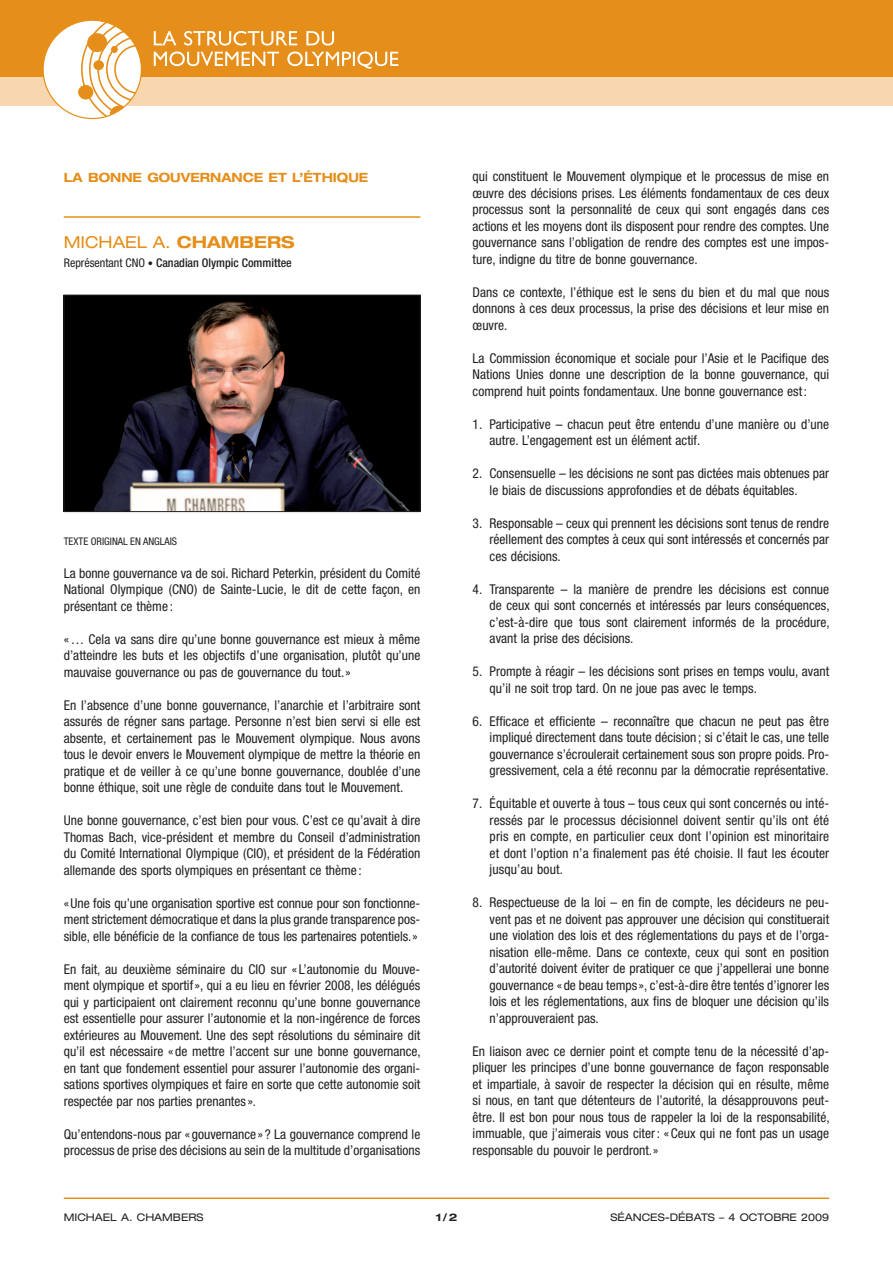
<style>
.page{position:relative;width:893px;height:1263px;background:#fff}
.page>*{position:absolute;margin:0;border:0;box-sizing:border-box;transform-origin:0 0}
.t1{font:expanded 16.5px "Helvetica Neue";color:#e58e19}
.t2{font:condensed 13.5px/16.5px "Helvetica Neue";color:#231f20;text-align:justify}
.t3{font:700 expanded 12.75px "Helvetica Neue";color:#e58e19;scale:.95 1}
.t4{font:500 condensed 12px "Helvetica Neue";color:#231f20}
.t5{font:expanded 10.5px "Helvetica Neue";color:#231f20}
.t6{font:condensed 10.5px "Helvetica Neue";color:#231f20}
.t7{font:700 expanded 10.5px "Helvetica Neue";color:#231f20}
.s1{font-weight:700}
.s2{font-weight:400}
.s3{font-weight:400;font-size:10.5px}
</style>
<div class="page">
<div style="left:0;top:0;width:893px;height:77px;background:#e58e19"></div>
<div style="left:0;top:77px;width:893px;height:29px;background:#f8d7b0"></div>
<div style="left:43px;top:20px;width:98px;height:99px;background:#fff;border-radius:50%"></div>
<svg style="left:80px;top:20px;width:58px;height:99px"></svg>
<div style="left:87px;top:33px;width:20px;height:19px;background:#e58e19;border-radius:50%"></div>
<div style="left:111px;top:46px;width:7px;height:7px;background:#e58e19;border-radius:50%"></div>
<div style="left:78px;top:85px;width:15px;height:14px;background:#e58e19;border-radius:50%"></div>
<svg style="left:154px;top:31px;width:244px;height:38px"></svg>
<hr style="left:64px;top:1197px;width:765px;height:2px;background:#e58e19">
<hr style="left:64px;top:216px;width:356px;height:2px;background:#e58e19">
<img style="left:66px;top:297px;width:352px;height:213px">
<div style="left:64px;top:295px;width:356px;height:217px;border:1px solid #231f20"></div>
<p class="t3" style="left:64px;top:169px;width:100px">LA BONNE GOUVER</p>
<p class="t3" style="left:210px;top:169px;width:46px">NANCE</p>
<p class="t3" style="left:269px;top:169px;width:78px">ET L’ÉTHIQUE</p>
<p class="t1" style="left:64px;top:232px;width:232px">MICHAEL A. <span class="s1">CHAMBERS</span></p>
<p class="t4" style="left:64px;top:256px;width:230px"><span class="s2">Représentant CNO</span> <span class="s3">•</span> Canadian Olympic Committee</p>
<p class="t6" style="left:64px;top:535px;width:115px">Texte original en anglais</p>
<p class="t2" style="left:64px;top:564px;width:358px">La bonne gouvernance va de soi. Richard Peterkin, président du Comité National Olympique (CNO) de Sainte-Lucie, le dit de cette façon, en présentant ce thème :</p>
<p class="t2" style="left:64px;top:630px;width:358px">«… Cela va sans dire qu’une bonne gouvernance est mieux à même d’atteindre les buts et les objectifs d’une organisation, plutôt qu’une mauvaise gouvernance ou pas de gouvernance du tout.»</p>
<p class="t2" style="left:64px;top:696px;width:358px">En l’absence d’une bonne gouvernance, l’anarchie et l’arbitraire sont assurés de régner sans partage. Personne n’est bien servi si elle est absente, et certainement pas le Mouvement olympique. Nous avons tous le devoir envers le Mouvement olympique de mettre la théorie en pratique et de veiller à ce qu’une bonne gouvernance, doublée d’une bonne éthique, soit une règle de conduite dans tout le Mouvement.</p>
<p class="t2" style="left:64px;top:812px;width:358px">Une bonne gouvernance, c’est bien pour vous. C’est ce qu’avait à dire Thomas Bach, vice-président et membre du Conseil d’administration du Comité International Olympique (CIO), et président de la Fédération allemande des sports olympiques en présentant ce thème :</p>
<p class="t2" style="left:64px;top:894px;width:358px">«Une fois qu’une organisation sportive est connue pour son fonctionne&shy;ment strictement démocratique et dans la plus grande transparence pos&shy;sible, elle bénéficie de la confiance de tous les partenaires potentiels.»</p>
<p class="t2" style="left:64px;top:960px;width:359px">En fait, au deuxième séminaire du CIO sur « L’autonomie du Mouve&shy;ment olympique et sportif», qui a eu lieu en février 2008, les délégués qui y participaient ont clairement reconnu qu’une bonne gouvernance est essentielle pour assurer l’autonomie et la non-ingérence de forces extérieures au Mouvement. Une des sept résolutions du séminaire dit qu’il est nécessaire « de mettre l’accent sur une bonne gouvernance, en tant que fondement essentiel pour assurer l’autonomie des organi&shy;sations sportives olympiques et faire en sorte que cette autonomie soit respectée par nos parties prenantes ».</p>
<p class="t2" style="left:64px;top:1125px;width:358px">Qu’entendons-nous par « gouvernance » ? La gouvernance comprend le processus de prise des décisions au sein de la multitude d’organisations</p>
<p class="t2" style="left:473px;top:168px;width:358px">qui constituent le Mouvement olympique et le processus de mise en œuvre des décisions prises. Les éléments fondamentaux de ces deux processus sont la personnalité de ceux qui sont engagés dans ces actions et les moyens dont ils disposent pour rendre des comptes. Une gouvernance sans l’obligation de rendre des comptes est une impos&shy;ture, indigne du titre de bonne gouvernance.</p>
<p class="t2" style="left:473px;top:284px;width:358px">Dans ce contexte, l’éthique est le sens du bien et du mal que nous donnons à ces deux processus, la prise des décisions et leur mise en œuvre.</p>
<p class="t2" style="left:473px;top:350px;width:358px">La Commission économique et sociale pour l’Asie et le Pacifique des Nations Unies donne une description de la bonne gouvernance, qui comprend huit points fondamentaux. Une bonne gouvernance est:</p>
<p class="t2" style="left:490px;top:416px;width:341px;text-indent:-17px">1. Participative – chacun peut être entendu d’une manière ou d’une autre. L’engagement est un élément actif.</p>
<p class="t2" style="left:490px;top:465px;width:341px;text-indent:-17px">2. Consensuelle – les décisions ne sont pas dictées mais obtenues par le biais de discussions approfondies et de débats équitables.</p>
<p class="t2" style="left:490px;top:515px;width:341px;text-indent:-17px">3. Responsable – ceux qui prennent les décisions sont tenus de rendre réellement des comptes à ceux qui sont intéressés et concernés par ces décisions.</p>
<p class="t2" style="left:490px;top:581px;width:342px;text-indent:-17px">4. Transparente – la manière de prendre les décisions est connue de ceux qui sont concernés et intéressés par leurs conséquences, c’est-à-dire que tous sont clairement informés de la procédure, avant la prise des décisions.</p>
<p class="t2" style="left:490px;top:663px;width:341px;text-indent:-17px">5. Prompte à réagir – les décisions sont prises en temps voulu, avant qu’il ne soit trop tard. On ne joue pas avec le temps.</p>
<p class="t2" style="left:490px;top:713px;width:341px;text-indent:-17px">6. Efficace et efficiente – reconnaître que chacun ne peut pas être impliqué directement dans toute décision ; si c’était le cas, une telle gouvernance s’écroulerait certainement sous son propre poids. Pro&shy;gressivement, cela a été reconnu par la démocratie représentative.</p>
<p class="t2" style="left:490px;top:795px;width:341px;text-indent:-17px">7. Équitable et ouverte à tous – tous ceux qui sont concernés ou inté&shy;ressés par le processus décisionnel doivent sentir qu’ils ont été pris en compte, en particulier ceux dont l’opinion est minoritaire et dont l’option n’a finalement pas été choisie. Il faut les écouter jusqu’au bout.</p>
<p class="t2" style="left:490px;top:894px;width:341px;text-indent:-17px">8. Respectueuse de la loi – en fin de compte, les décideurs ne peu&shy;vent pas et ne doivent pas approuver une décision qui constituerait une violation des lois et des réglementations du pays et de l’orga&shy;nisation elle-même. Dans ce contexte, ceux qui sont en position d’autorité doivent éviter de pratiquer ce que j’appellerai une bonne gouvernance « de beau temps », c’est-à-dire être tentés d’ignorer les lois et les réglementations, aux fins de bloquer une décision qu’ils n’approuveraient pas.</p>
<p class="t2" style="left:473px;top:1043px;width:359px">En liaison avec ce dernier point et compte tenu de la nécessité d’ap&shy;pliquer les principes d’une bonne gouvernance de façon responsable et impartiale, à savoir de respecter la décision qui en résulte, même si nous, en tant que détenteurs de l’autorité, la désapprouvons peut&shy;être. Il est bon pour nous tous de rappeler la loi de la responsabilité, immuable, que j’aimerais vous citer: «Ceux qui ne font pas un usage responsable du pouvoir le perdront.»</p>
<p class="t5" style="left:64px;top:1211px;width:141px">MICHAEL A. CHAMBERS</p>
<p class="t7" style="left:436px;top:1211px;width:23px">1/2</p>
<p class="t5" style="left:610px;top:1211px;width:24px">SÉANCES</p>
<p class="t5" style="left:665px;top:1211px;width:166px">-DÉBATS – 4 OCTOBRE 2009</p>
</div>
